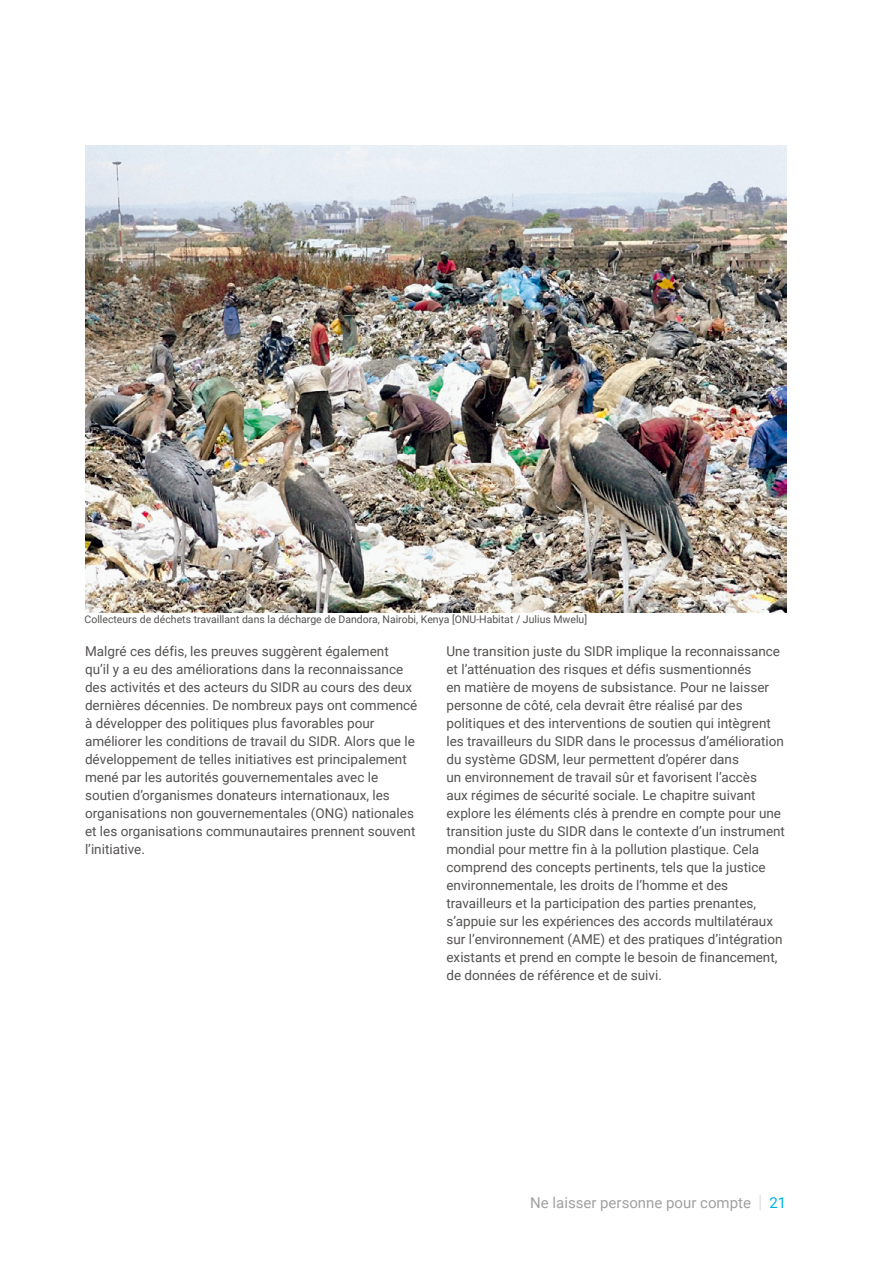
<style>
.page{position:relative;width:893px;height:1263px;background:#fff}
.page>*{position:absolute;margin:0;border:0;box-sizing:border-box;transform-origin:0 0}
.t1{font:15px "Roboto";color:#a1a1a2}
.text{font:13.5px/18px "Roboto";color:#545251}
.photocaption{font:10.5px "Roboto";color:#545251}
.s1{font-weight:100;font-size:18px;color:#b3b3b4}
.s2{color:#00b2e2}
</style>
<div class="page">
<img style="left:85px;top:145px;width:702px;height:468px">
<p class="photocaption" style="left:85px;top:612px;width:504px">Collecteurs de déchets travaillant dans la décharge de Dandora, Nairobi, Kenya [ONU-Habitat / Julius Mwelu]</p>
<p class="text" style="left:85px;top:642px;width:334px">Malgré ces défis, les preuves suggèrent également<br>qu’il y a eu des améliorations dans la reconnaissance des activités et des acteurs du SIDR au cours des deux dernières décennies. De nombreux pays ont commencé à développer des politiques plus favorables pour améliorer les conditions de travail du SIDR. Alors que le développement de telles initiatives est principalement mené par les autorités gouvernementales avec le soutien d’organismes donateurs internationaux, les organisations non gouvernementales (ONG) nationales et les organisations communautaires prennent souvent l’initiative.</p>
<p class="text" style="left:446px;top:642px;width:340px">Une transition juste du SIDR implique la reconnaissance et l’atténuation des risques et défis susmentionnés<br>en matière de moyens de subsistance. Pour ne laisser personne de côté, cela devrait être réalisé par des politiques et des interventions de soutien qui intègrent les travailleurs du SIDR dans le processus d’amélioration du système GDSM, leur permettent d’opérer dans<br>un environnement de travail sûr et favorisent l’accès<br>aux régimes de sécurité sociale. Le chapitre suivant explore les éléments clés à prendre en compte pour une transition juste du SIDR dans le contexte d’un instrument mondial pour mettre fin à la pollution plastique. Cela comprend des concepts pertinents, tels que la justice environnementale, les droits de l’homme et des travailleurs et la participation des parties prenantes, s’appuie sur les expériences des accords multilatéraux sur l’environnement (AME) et des pratiques d’intégration existants et prend en compte le besoin de financement, de données de référence et de suivi.</p>
<p class="t1" style="left:530px;top:1192px;width:258px">Ne laisser personne pour compte <span class="s1">|</span> <span class="s2">21</span></p>
</div>
